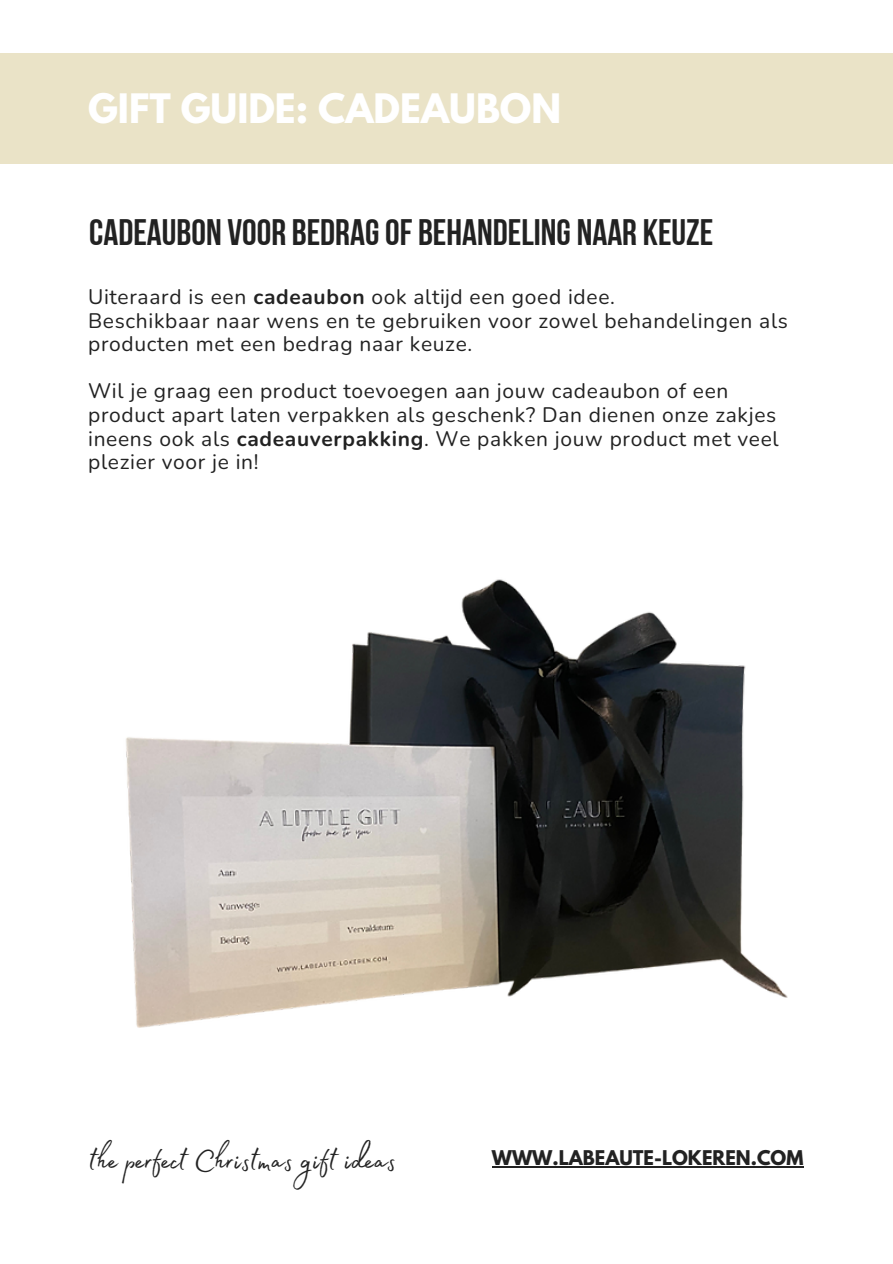
<style>
.page{position:relative;width:893px;height:1264px;background:#fff}
.page>*{position:absolute;margin:0;border:0;box-sizing:border-box;transform-origin:0 0}
.t1{font:37.5px "Madelyn Fill";color:#222}
.t2{font:36.75px "Bebas Neue Cyrillic";color:#222}
.t3{font:700 36px "League Spartan";color:#fff}
.t4{font:21px/23.5px "Nunito";letter-spacing:.03em;color:#222}
.t5{font:700 18px "League Spartan";color:#222}
.s1{font-weight:700}
</style>
<div class="page">
<div style="left:0;top:54px;width:892px;height:57px;background:#eae3c7"></div>
<div style="left:0;top:106px;width:892px;height:57px;background:#eae3c7"></div>
<img style="left:126px;top:579px;width:678px;height:589px">
<hr style="left:492px;top:1166px;width:311px;height:1px;background:#222">
<p class="t3" style="left:88px;top:91px;width:474px">GIFT GUIDE: CADEAUBON</p>
<p class="t2" style="left:89px;top:217px;width:625px">CADEAUBON VOOR BEDRAGOF BEHANDELING NAAR KEUZE</p>
<p class="t4" style="left:88px;top:285px;width:528px">Uiteraard is een <span class="s1">cadeaubon</span> ook altijd een goed idee.</p>
<p class="t4" style="left:88px;top:309px;width:701px">Beschikbaar naar wens en te gebruiken voor zowel behandelingen als producten met een bedrag naar keuze.</p>
<p class="t4" style="left:88px;top:380px;width:692px">Wil je graag een product toevoegen aan jouw cadeaubon of een product apart laten verpakken als geschenk? Dan dienen onze zakjes ineens ook als <span class="s1">cadeauverpakking</span>. We pakken jouw product met veel plezier voor je in!</p>
<p class="t1" style="left:89px;top:1132px;width:308px">the perfect Christmas gift ideas</p>
<p class="t5" style="left:492px;top:1148px;width:313px">WWW.LABEAUTE-LOKEREN.COM</p>
</div>
